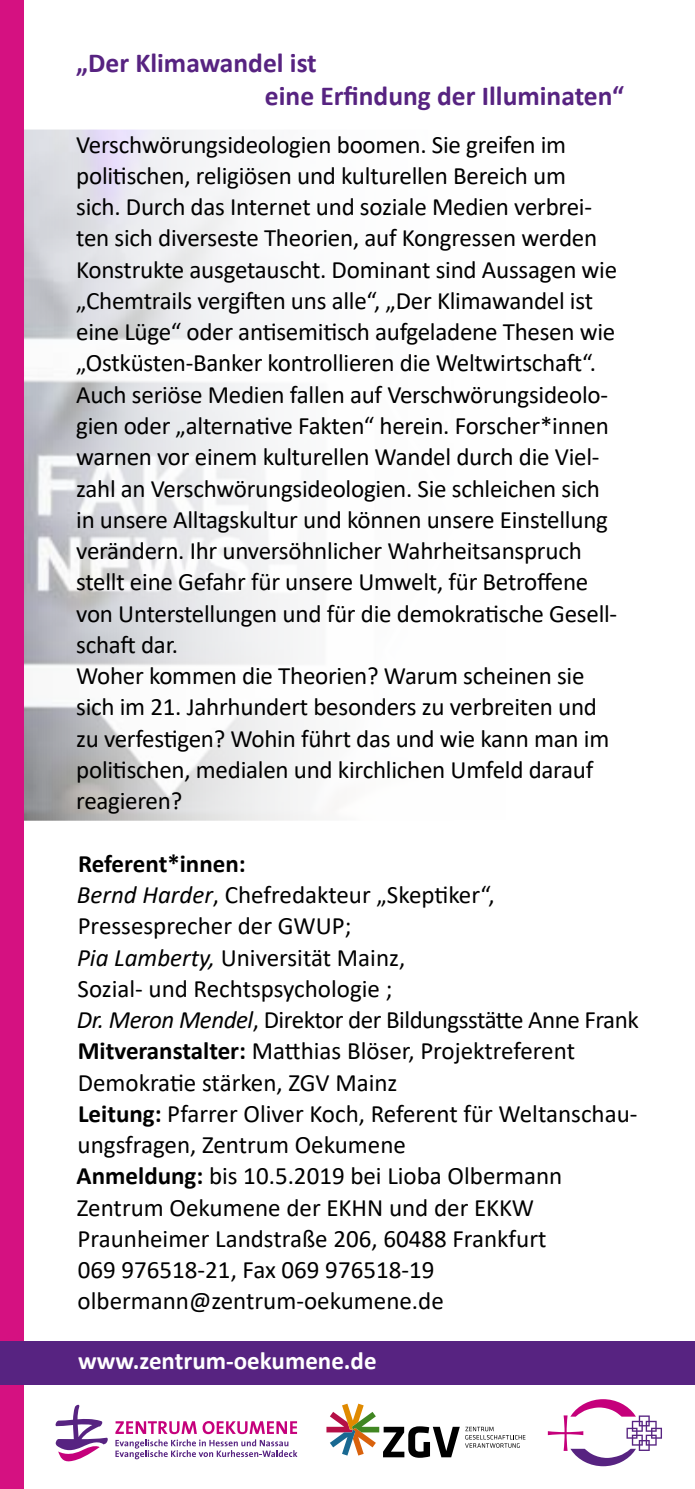
<style>
.page{position:relative;width:695px;height:1489px;background:#fff}
.page>*{position:absolute;margin:0;border:0;box-sizing:border-box;transform-origin:0 0}
.t1{font:700 27.5px/33px "Calibri";color:#572381}
.t2{font:25px/31.2px "Calibri";letter-spacing:-.01em;color:#000}
.t3{font:700 25px "Calibri";color:#fff}
.s1{font-weight:700}
.s2{font-style:italic}
</style>
<div class="page">
<img style="left:23px;top:129px;width:293px;height:691px">
<div style="left:0;top:0;width:23px;height:1488px;background:#d51181"></div>
<div style="left:0;top:1340px;width:694px;height:44px;background:#572381"></div>
<svg style="left:547px;top:1399px;width:115px;height:66px"></svg>
<svg style="left:115px;top:1439px;width:182px;height:20px"></svg>
<svg style="left:56px;top:1404px;width:52px;height:57px"></svg>
<svg style="left:115px;top:1421px;width:182px;height:12px"></svg>
<svg style="left:465px;top:1426px;width:60px;height:21px"></svg>
<svg style="left:326px;top:1403px;width:133px;height:54px"></svg>
<p class="t1" style="left:265px;top:46px;width:360px;text-indent:-189px">„Der Klimawandel ist<br>eine Erfindung der Illuminaten“</p>
<p class="t2" style="left:76px;top:128px;width:542px">Verschwörungsideologien boomen. Sie greifen im politischen, religiösen und kulturellen Bereich um<br>sich. Durch das Internet und soziale Medien verbrei&shy;ten sich diverseste Theorien, auf Kongressen werden Konstrukte ausgetauscht. Dominant sind Aussagen wie „Chemtrails vergiften uns alle“, „Der Klimawandel ist eine Lüge“ oder antisemitisch aufgeladene Thesen wie „Ostküsten-Banker kontrollieren die Weltwirtschaft“.<br>Auch seriöse Medien fallen auf Verschwörungsideolo&shy;gien oder „alternative Fakten“ herein. Forscher*innen warnen vor einem kulturellen Wandel durch die Viel&shy;zahl an Verschwörungsideologien. Sie schleichen sich in unsere Alltagskultur und können unsere Einstellung verändern. Ihr unversöhnlicher Wahrheitsanspruch stellt eine Gefahr für unsere Umwelt, für Betroffene von Unterstellungen und für die demokratische Gesell&shy;schaft dar.<br>Woher kommen die Theorien? Warum scheinen sie sich im 21. Jahrhundert besonders zu verbreiten und zu verfestigen? Wohin führt das und wie kann man im politischen, medialen und kirchlichen Umfeld darauf reagieren?</p>
<p class="t2" style="left:77px;top:847px;width:563px"><span class="s1">Referent*innen:<br></span><span class="s2">Bernd Harder</span>, Chefredakteur „Skeptiker“, Pressesprecher der GWUP;<br><span class="s2">Pia Lamberty,</span> Universität Mainz,<br>Sozial- und Rechtspsychologie ;<br><span class="s2">Dr. Meron Mendel</span>, Direktor der Bildungsstätte Anne Frank <span class="s1">Mitveranstalter:</span> Matthias Blöser, Projektreferent Demokratie stärken, ZGV Mainz<br><span class="s1">Leitung:</span> Pfarrer Oliver Koch, Referent für Weltanschau&shy;ungsfragen, Zentrum Oekumene<br><span class="s1">Anmeldung:</span> bis 10.5.2019 bei Lioba Olbermann Zentrum Oekumene der EKHN und der EKKW Praunheimer Landstraße 206, 60488 Frankfurt<br>069 976518-21, Fax 069 976518-19 olbermann@zentrum-oekumene.de</p>
<p class="t3" style="left:78px;top:1343px;width:300px">www.zentrum-oekumene.de</p>
</div>
